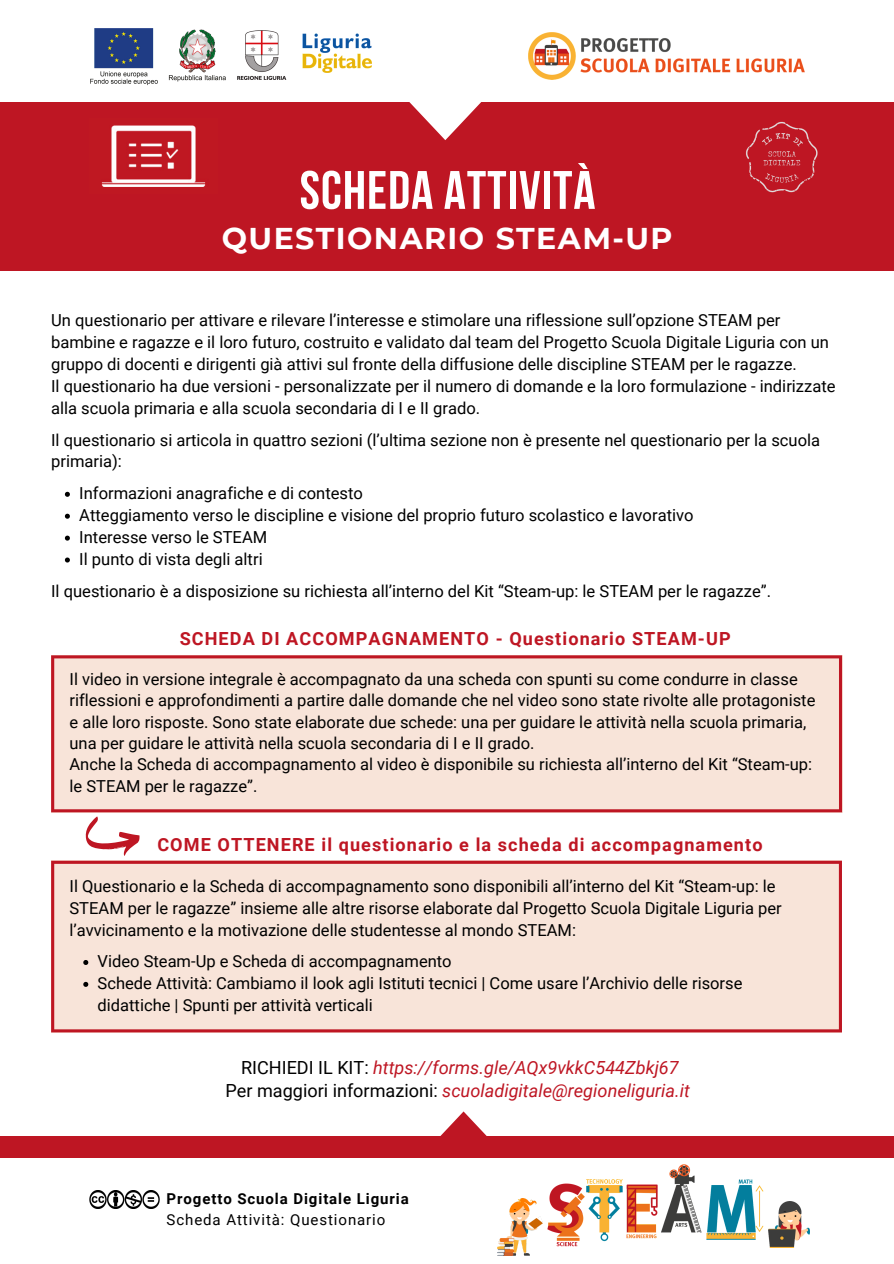
<style>
.page{position:relative;width:894px;height:1264px;background:#fff}
.page>*{position:absolute;margin:0;border:0;box-sizing:border-box;transform-origin:0 0}
.t1{font:700 54px "Bebas Neue";letter-spacing:.02em;color:#fff}
.t2{font:700 30px "Montserrat";letter-spacing:.05em;color:#fff}
.t3{font:italic 18px "Roboto";color:#be1623}
.t4{font:700 18px "Roboto";letter-spacing:.06em;color:#be1623}
.t5{font:16.5px/21.9px "Roboto";color:#000}
.t6{font:700 15px "Roboto";letter-spacing:.06em;color:#000}
.t7{font:15px "Roboto";letter-spacing:.06em;color:#000}
.s1{font-style:normal;color:#000}
</style>
<div class="page">
<div style="left:0;top:103px;width:893px;height:168px;background:#be1623"></div>
<div style="left:0;top:1135px;width:893px;height:40px;background:#be1623"></div>
<svg style="left:433px;top:1111px;width:60px;height:25px"></svg>
<div style="left:0;top:1157px;width:893px;height:106px;background:#fff"></div>
<img style="left:90px;top:28px;width:197px;height:57px">
<img style="left:528px;top:32px;width:276px;height:47px">
<img style="left:541px;top:1157px;width:227px;height:90px">
<img style="left:768px;top:1201px;width:41px;height:46px">
<img style="left:497px;top:1198px;width:45px;height:57px">
<img style="left:302px;top:33px;width:70px;height:40px">
<img style="left:89px;top:1190px;width:70px;height:18px">
<svg style="left:404px;top:102px;width:82px;height:38px"></svg>
<img style="left:101px;top:125px;width:105px;height:62px">
<img style="left:746px;top:121px;width:72px;height:72px">
<svg style="left:65px;top:492px;width:5px;height:5px"></svg>
<svg style="left:65px;top:513px;width:5px;height:5px"></svg>
<svg style="left:65px;top:535px;width:5px;height:5px"></svg>
<svg style="left:65px;top:557px;width:5px;height:5px"></svg>
<div style="left:51px;top:655px;width:790px;height:157px;background:#f8e4d9"></div>
<div style="left:51px;top:860px;width:790px;height:172px;background:#f8e4d9"></div>
<svg style="left:83px;top:960px;width:5px;height:5px"></svg>
<svg style="left:83px;top:981px;width:5px;height:5px"></svg>
<svg style="left:86px;top:816px;width:53px;height:40px"></svg>
<p class="t1" style="left:299px;top:168px;width:297px">SCHEDA ATTIVITÀ</p>
<p class="t2" style="left:222px;top:220px;width:452px">QUESTIONARIO STEAM-UP</p>
<p class="t5" style="left:51px;top:309px;width:779px">Un questionario per attivare e rilevare l’interesse e stimolare una riflessione sull’opzione STEAM per bambine e ragazze e il loro futuro, costruito e validato dal team del Progetto Scuola Digitale Liguria con un gruppo di docenti e dirigenti già attivi sul fronte della diffusione delle discipline STEAM per le ragazze.</p>
<p class="t5" style="left:51px;top:375px;width:785px">Il questionario ha due versioni - personalizzate per il numero di domande e la loro formulazione - indirizzate alla scuola primaria e alla scuola secondaria di I e II grado.</p>
<p class="t5" style="left:51px;top:429px;width:770px">Il questionario si articola in quattro sezioni (l’ultima sezione non è presente nel questionario per la scuola primaria):</p>
<p class="t5" style="left:79px;top:482px;width:285px">Informazioni anagrafiche e di contesto</p>
<p class="t5" style="left:79px;top:504px;width:615px">Atteggiamento verso le discipline e visione del proprio futuro scolastico e lavorativo</p>
<p class="t5" style="left:79px;top:526px;width:189px">Interesse verso le STEAM</p>
<p class="t5" style="left:79px;top:548px;width:185px">Il punto di vista degli altri</p>
<p class="t5" style="left:51px;top:580px;width:721px">Il questionario è a disposizione su richiesta all’interno del Kit “Steam-up: le STEAM per le ragazze”.</p>
<p class="t4" style="left:180px;top:628px;width:552px">SCHEDA DI ACCOMPAGNAMENTO - Questionario STEAM-UP</p>
<p class="t5" style="left:69px;top:668px;width:747px;line-height:21.5px">Il video in versione integrale è accompagnato da una scheda con spunti su come condurre in classe riflessioni e approfondimenti a partire dalle domande che nel video sono state rivolte alle protagoniste e alle loro risposte. Sono state elaborate due schede: una per guidare le attività nella scuola primaria, una per guidare le attività nella scuola secondaria di I e II grado.</p>
<p class="t5" style="left:69px;top:754px;width:744px;line-height:21.5px">Anche la Scheda di accompagnamento al video è disponibile su richiesta all’interno del Kit “Steam-up: le STEAM per le ragazze”.</p>
<p class="t4" style="left:157px;top:834px;width:606px">COME OTTENERE il questionario e la scheda di accompagnamento</p>
<p class="t5" style="left:69px;top:875px;width:713px">Il Questionario e la Scheda di accompagnamento sono disponibili all’interno del Kit “Steam-up: le<br>STEAM per le ragazze” insieme alle altre risorse elaborate dal Progetto Scuola Digitale Liguria per l’avvicinamento e la motivazione delle studentesse al mondo STEAM:</p>
<p class="t5" style="left:98px;top:950px;width:355px">Video Steam-Up e Scheda di accompagnamento</p>
<p class="t5" style="left:98px;top:972px;width:646px">Schede Attività: Cambiamo il look agli Istituti tecnici | Come usare l’Archivio delle risorse didattiche | Spunti per attività verticali</p>
<p class="t3" style="left:241px;top:1056px;width:439px"><span class="s1">RICHIEDI IL KIT:</span> https://forms.gle/AQx9vkkC544Zbkj67</p>
<p class="t3" style="left:225px;top:1080px;width:466px"><span class="s1">Per maggiori informazioni:</span> scuoladigitale@regioneliguria.it</p>
<p class="t6" style="left:166px;top:1190px;width:244px">Progetto Scuola Digitale Liguria</p>
<p class="t7" style="left:166px;top:1210px;width:220px">Scheda Attività: Questionario</p>
</div>
